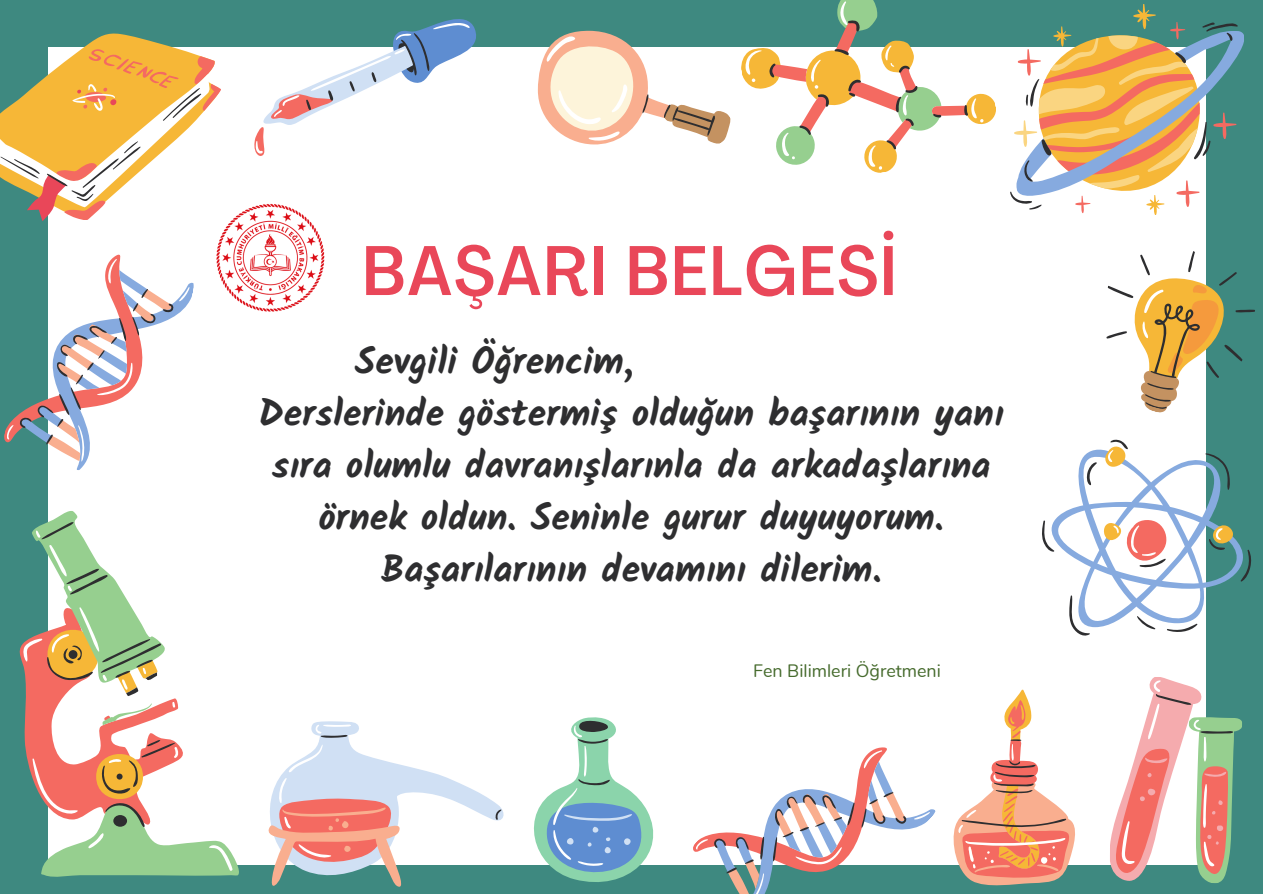
<style>
.page{position:relative;width:1263px;height:894px;background:#fff}
.page>*{position:absolute;margin:0;border:0;box-sizing:border-box;transform-origin:0 0}
.t1{font:500 condensed 69px "Agrandir";letter-spacing:.035em;color:#e94759}
.t2{font:700 37.5px "Kalam";color:#2e2e30}
.t3{font:18px "Nunito";color:#466b2d}
</style>
<div class="page">
<div style="left:0;top:0;width:1263px;height:893px;background:#3e8980"></div>
<div style="left:49px;top:47px;width:1157px;height:816px;background:#fff"></div>
<svg style="left:41px;top:511px;width:198px;height:365px"></svg>
<svg style="left:19px;top:522px;width:171px;height:139px"></svg>
<svg style="left:22px;top:530px;width:211px;height:341px"></svg>
<svg style="left:4px;top:236px;width:188px;height:249px"></svg>
<svg style="left:0;top:33px;width:221px;height:190px"></svg>
<svg style="left:1106px;top:251px;width:149px;height:162px"></svg>
<svg style="left:1109px;top:677px;width:133px;height:206px"></svg>
<svg style="left:1042px;top:439px;width:209px;height:196px"></svg>
<svg style="left:741px;top:49px;width:248px;height:124px"></svg>
<svg style="left:754px;top:0;width:218px;height:167px"></svg>
<svg style="left:537px;top:30px;width:194px;height:115px"></svg>
<svg style="left:269px;top:721px;width:234px;height:165px"></svg>
<svg style="left:254px;top:19px;width:222px;height:137px"></svg>
<svg style="left:1010px;top:21px;width:234px;height:189px"></svg>
<svg style="left:518px;top:717px;width:151px;height:165px"></svg>
<svg style="left:692px;top:747px;width:245px;height:146px"></svg>
<svg style="left:954px;top:689px;width:121px;height:196px"></svg>
<img style="left:192px;top:157px;width:133px;height:155px">
<h1 class="t1" style="left:362px;top:243px;width:536px">BAŞARI BELGESİ</h1>
<p class="t2" style="left:355px;top:339px;width:280px">Sevgili Öğrencim,</p>
<p class="t2" style="left:259px;top:391px;width:746px">Derslerinde göstermiş olduğun başarının yanı</p>
<p class="t2" style="left:272px;top:443px;width:720px">sıra olumlu davranışlarınla da arkadaşlarına</p>
<p class="t2" style="left:319px;top:494px;width:627px">örnek oldun. Seninle gurur duyuyorum.</p>
<p class="t2" style="left:381px;top:546px;width:502px">Başarılarının devamını dilerim.</p>
<p class="t3" style="left:753px;top:658px;width:187px">Fen Bilimleri Öğretmeni</p>
</div>
